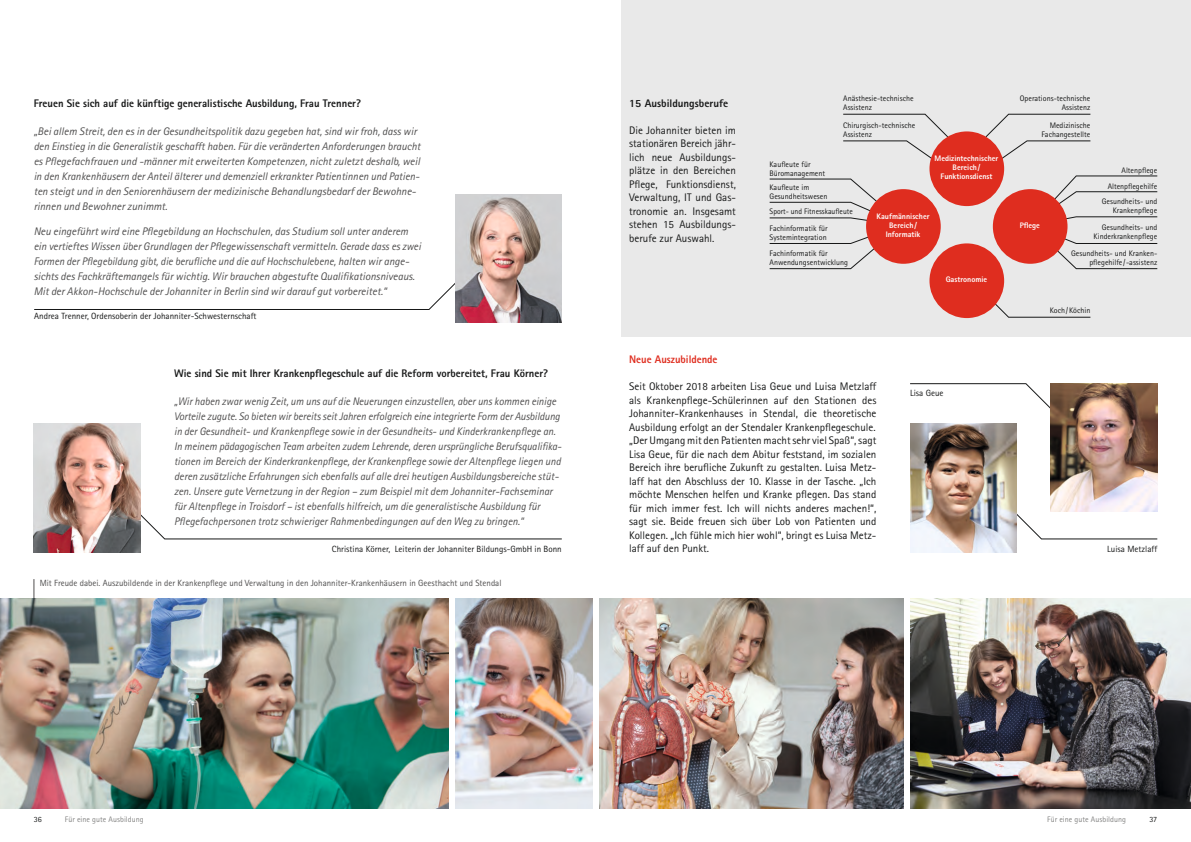
<style>
.page{position:relative;width:1191px;height:842px;background:#fff}
.page>*{position:absolute;margin:0;border:0;box-sizing:border-box;transform-origin:0 0}
.t1{font:italic 11px/15px "Rotis Sans Serif";color:#504f4f}
.t2{font:11px/13.5px "Rotis Sans Serif";color:#171818;text-align:justify}
.t3{font:italic 11px/15px "Rotis Sans Serif";color:#504f4f;scale:.96 1}
.t4{font:800 11px "Rotis Sans Serif";color:#171818}
.t5{font:800 11px "Rotis Sans Serif";color:#df2d1f}
.t6{font:9px "Rotis Sans Serif";color:#171818}
.t7{font:9px "Rotis Sans Serif";color:#504f4f}
.t8{font:8px/9px "Rotis Sans Serif";color:#171818}
.t9{font:800 8px/9px "Rotis Sans Serif";color:#fff;text-align:center}
.t10{font:8px "Rotis Sans Serif";letter-spacing:.005em;color:#838382}
.t11{font:8px "Rotis Sans Serif";color:#171818;scale:.96 1}
</style>
<div class="page">
<img style="left:455px;top:598px;width:449px;height:210px">
<img style="left:0;top:598px;width:449px;height:211px">
<img style="left:910px;top:598px;width:281px;height:211px">
<div style="left:592px;top:593px;width:6px;height:229px;background:#fff"></div>
<svg style="left:34px;top:579px;width:1px;height:19px"></svg>
<svg style="left:34px;top:283px;width:421px;height:27px"></svg>
<svg style="left:140px;top:511px;width:422px;height:28px"></svg>
<img style="left:34px;top:424px;width:106px;height:128px">
<svg style="left:1016px;top:511px;width:141px;height:28px"></svg>
<svg style="left:910px;top:383px;width:140px;height:26px"></svg>
<img style="left:910px;top:424px;width:106px;height:128px">
<img style="left:1050px;top:383px;width:107px;height:129px">
<div style="left:621px;top:0;width:570px;height:336px;background:#e9e9e9"></div>
<svg style="left:1036px;top:175px;width:121px;height:94px"></svg>
<svg style="left:985px;top:294px;width:106px;height:24px"></svg>
<svg style="left:769px;top:179px;width:128px;height:90px"></svg>
<svg style="left:843px;top:114px;width:105px;height:44px"></svg>
<svg style="left:986px;top:114px;width:105px;height:47px"></svg>
<div style="left:929px;top:131px;width:75px;height:75px;background:#df2d1f;border-radius:50%"></div>
<div style="left:929px;top:243px;width:75px;height:75px;background:#df2d1f;border-radius:50%"></div>
<div style="left:866px;top:189px;width:74px;height:75px;background:#df2d1f;border-radius:50%"></div>
<div style="left:992px;top:189px;width:75px;height:75px;background:#df2d1f;border-radius:50%"></div>
<img style="left:455px;top:194px;width:107px;height:129px">
<p class="t4" style="left:34px;top:96px;width:329px">Freuen Sie sich auf die künftige generalistische Ausbildung, Frau Trenner?</p>
<p class="t1" style="left:34px;top:124px;width:388px">„Bei allem Streit, den es in der Gesundheitspolitik dazu gegeben hat, sind wir froh, dass wir den Einstieg in die Generalistik geschafft haben. Für die veränderten Anforderungen braucht es Pflegefachfrauen und -männer mit erweiterten Kompetenzen, nicht zuletzt deshalb, weil in den Krankenhäusern der Anteil älterer und demenziell erkrankter Patientinnen und Patien&shy;ten steigt und in den Seniorenhäusern der medizinische Behandlungsbedarf der Bewohne&shy;rinnen und Bewohner zunimmt.</p>
<p class="t1" style="left:34px;top:224px;width:389px">Neu eingeführt wird eine Pflegebildung an Hochschulen, das Studium soll unter anderem ein vertieftes Wissen über Grundlagen der Pflegewissenschaft vermitteln. Gerade dass es zwei Formen der Pflegebildung gibt, die berufliche und die auf Hochschulebene, halten wir ange&shy;sichts des Fachkräftemangels für wichtig. Wir brauchen abgestufte Qualifikationsniveaus.<br>Mit der Akkon-Hochschule der Johanniter in Berlin sind wir darauf gut vorbereitet.“</p>
<p class="t6" style="left:34px;top:311px;width:224px">Andrea Trenner, Ordensoberin der Johanniter-Schwesternschaft</p>
<p class="t4" style="left:629px;top:96px;width:101px">15 Ausbildungsberufe</p>
<p class="t2" style="left:629px;top:123px;width:108px">Die Johanniter bieten im stationären Bereich jähr&shy;lich neue Ausbildungs&shy;plätze in den Bereichen Pflege, Funktionsdienst, Verwaltung, IT und Gas&shy;tronomie an. Insgesamt stehen 15 Ausbildungs&shy;berufe zur Auswahl.</p>
<p class="t8" style="left:843px;top:94px;width:72px">Anästhesie-technische<br>Assistenz</p>
<p class="t8" style="left:1020px;top:94px;width:72px;text-align:right">Operations-technische<br>Assistenz</p>
<p class="t8" style="left:843px;top:121px;width:74px">Chirurgisch-technische<br>Assistenz</p>
<p class="t8" style="left:1041px;top:121px;width:50px;text-align:right">Medizinische<br>Fachangestellte</p>
<p class="t9" style="left:934px;top:154px;width:65px">Medizintechnischer<br>Bereich/<br>Funktionsdienst</p>
<p class="t8" style="left:769px;top:159px;width:57px">Kaufleute für<br>Büromanagement</p>
<p class="t8" style="left:769px;top:183px;width:59px">Kaufleute im<br>Gesundheitswesen</p>
<p class="t11" style="left:769px;top:207px;width:88px">Sport- und Fitnesskaufleute</p>
<p class="t8" style="left:1121px;top:165px;width:37px">Altenpflege</p>
<p class="t8" style="left:1107px;top:181px;width:51px">Altenpflegehilfe</p>
<p class="t8" style="left:1093px;top:223px;width:65px;text-align:right">Gesundheits- und<br>Kinderkrankenpflege</p>
<p class="t8" style="left:1071px;top:248px;width:88px;text-align:right">Gesundheits- und Kranken&shy;pflegehilfe/-assistenz</p>
<p class="t8" style="left:1101px;top:197px;width:57px;text-align:right">Gesundheits- und<br>Krankenpflege</p>
<p class="t9" style="left:876px;top:211px;width:54px">Kaufmännischer<br>Bereich/<br>Informatik</p>
<p class="t9" style="left:1019px;top:220px;width:22px">Pflege</p>
<p class="t8" style="left:769px;top:224px;width:60px">Fachinformatik für<br>Systemintegration</p>
<p class="t8" style="left:769px;top:249px;width:80px">Fachinformatik für<br>Anwendungsentwicklung</p>
<p class="t9" style="left:945px;top:275px;width:43px">Gastronomie</p>
<p class="t8" style="left:1049px;top:306px;width:42px">Koch/Köchin</p>
<p class="t5" style="left:629px;top:352px;width:90px">Neue Auszubildende</p>
<p class="t2" style="left:629px;top:379px;width:249px">Seit Oktober 2018 arbeiten Lisa Geue und Luisa Metzlaff als Krankenpflege-Schülerinnen auf den Stationen des Johanniter-Krankenhauses in Stendal, die theoretische Ausbildung erfolgt an der Stendaler Krankenpflegeschule. „Der Umgang mit den Patienten macht sehr viel Spaß“, sagt Lisa Geue, für die nach dem Abitur feststand, im sozialen Bereich ihre berufliche Zukunft zu gestalten. Luisa Metz&shy;laff hat den Abschluss der 10. Klasse in der Tasche. „Ich möchte Menschen helfen und Kranke pflegen. Das stand für mich immer fest. Ich will nichts anderes machen!“, sagt sie. Beide freuen sich über Lob von Patienten und Kollegen. „Ich fühle mich hier wohl“, bringt es Luisa Metz&shy;laff auf den Punkt.</p>
<p class="t4" style="left:174px;top:366px;width:375px">Wie sind Sie mit Ihrer Krankenpflegeschule auf die Reform vorbereitet, Frau Körner?</p>
<p class="t3" style="left:174px;top:394px;width:405px">„Wir haben zwar wenig Zeit, um uns auf die Neuerungen einzustellen, aber uns kommen einige Vorteile zugute. So bieten wir bereits seit Jahren erfolgreich eine integrierte Form der Ausbildung in der Gesundheit- und Krankenpflege sowie in der Gesundheits- und Kinderkrankenpflege an.<br>In meinem pädagogischen Team arbeiten zudem Lehrende, deren ursprüngliche Berufsqualifika&shy;tionen im Bereich der Kinderkrankenpflege, der Krankenpflege sowie der Altenpflege liegen und deren zusätzliche Erfahrungen sich ebenfalls auf alle drei heutigen Ausbildungsbereiche stüt&shy;zen. Unsere gute Vernetzung in der Region – zum Beispiel mit dem Johanniter-Fachseminar für Altenpflege in Troisdorf – ist ebenfalls hilfreich, um die generalistische Ausbildung für Pflegefachpersonen trotz schwieriger Rahmenbedingungen auf den Weg zu bringen.“</p>
<p class="t6" style="left:910px;top:388px;width:35px">Lisa Geue</p>
<p class="t6" style="left:332px;top:544px;width:231px">Christina Körner, Leiterin der Johanniter Bildungs-GmbH in Bonn</p>
<p class="t6" style="left:1107px;top:544px;width:51px">Luisa Metzlaff</p>
<p class="t7" style="left:40px;top:578px;width:463px">Mit Freude dabei. Auszubildende in der Krankenpflege und Verwaltung in den Johanniter-Krankenhäusern in Geesthacht und Stendal</p>
<p class="t8" style="left:34px;top:815px;width:10px">36</p>
<p class="t10" style="left:65px;top:815px;width:80px">Für eine gute Ausbildung</p>
<p class="t10" style="left:1047px;top:815px;width:80px">Für eine gute Ausbildung</p>
<p class="t8" style="left:1149px;top:815px;width:9px">37</p>
</div>
